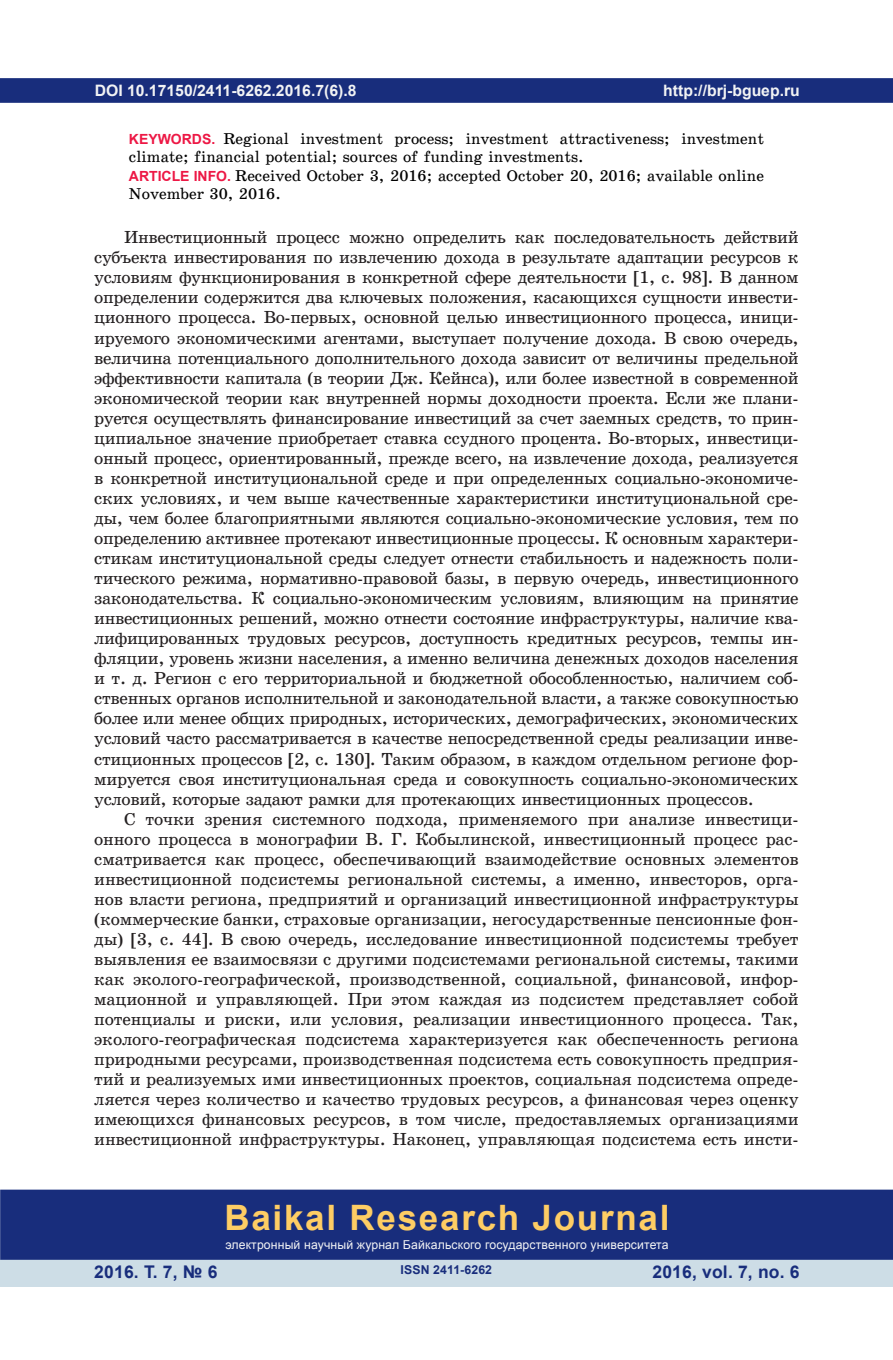
<style>
.page{position:relative;width:893px;height:1360px;background:#fff}
.page>*{position:absolute;margin:0;border:0;box-sizing:border-box;transform-origin:0 0}
.t1{font:700 35px "Arial";letter-spacing:.05em;color:#fecd64}
.t2{font:17.5px/20.1px "School Book C";letter-spacing:-.015em;color:#231f20;text-align:justify}
.t3{font:700 17.5px "Arial";letter-spacing:.01em;color:#182d7c}
.t4{font:15.75px/17.3px "School Book C";color:#000}
.t5{font:700 15.75px "Arial";color:#f2f3f4}
.t6{font:12.25px "Arial";letter-spacing:.01em;color:#f2f3f4}
.t7{font:700 12.25px "Arial";letter-spacing:.01em;color:#182d7c}
.s1{font-family:"Arial";font-weight:700;font-size:14px;color:#ed1845}
</style>
<div class="page">
<div style="left:0;top:78px;width:893px;height:25px;background:#182d7c;border:2px solid #182d7c"></div>
<div style="left:0;top:1258px;width:893px;height:28px;background:#cddde6"></div>
<div style="left:0;top:1189px;width:893px;height:70px;background:#182d7c;border:2px solid #182d7c"></div>
<p class="t5" style="left:95px;top:79px;width:263px">DOI 10.17150/2411-6262.2016.7(6).8</p>
<p class="t4" style="left:129px;top:130px;width:636px"><span class="s1">KEYWORDS.</span> Regional investment process; investment attractiveness; investment climate; financial potential; sources of funding investments.</p>
<p class="t4" style="left:129px;top:167px;width:636px"><span class="s1">ARTICLE INFO.</span> Received October 3, 2016; accepted October 20, 2016; available online<br>November 30, 2016.</p>
<p class="t2" style="left:94px;top:227px;width:706px;text-indent:30px">Инвестиционный процесс можно определить как последовательность действий субъекта инвестирования по извлечению дохода в результате адаптации ресурсов к условиям функционирования в конкретной сфере деятельности [1, с. 98]. В данном определении содержится два ключевых положения, касающихся сущности инвести&shy;ционного процесса. Во-первых, основной целью инвестиционного процесса, иници&shy;ируемого экономическими агентами, выступает получение дохода. В свою очередь, величина потенциального дополнительного дохода зависит от величины предельной эффективности капитала (в теории Дж. Кейнса), или более известной в современной экономической теории как внутренней нормы доходности проекта. Если же плани&shy;руется осуществлять финансирование инвестиций за счет заемных средств, то прин&shy;ципиальное значение приобретает ставка ссудного процента. Во-вторых, инвестици&shy;онный процесс, ориентированный, прежде всего, на извлечение дохода, реализуется в конкретной институциональной среде и при определенных социально-экономиче&shy;ских условиях, и чем выше качественные характеристики институциональной сре&shy;ды, чем более благоприятными являются социально-экономические условия, тем по определению активнее протекают инвестиционные процессы. К основным характери&shy;стикам институциональной среды следует отнести стабильность и надежность поли&shy;тического режима, нормативно-правовой базы, в первую очередь, инвестиционного законодательства. К социально-экономическим условиям, влияющим на принятие инвестиционных решений, можно отнести состояние инфраструктуры, наличие ква&shy;лифицированных трудовых ресурсов, доступность кредитных ресурсов, темпы ин&shy;фляции, уровень жизни населения, а именно величина денежных доходов населения и т. д. Регион с его территориальной и бюджетной обособленностью, наличием соб&shy;ственных органов исполнительной и законодательной власти, а также совокупностью более или менее общих природных, исторических, демографических, экономических условий часто рассматривается в качестве непосредственной среды реализации инве&shy;стиционных процессов [2, с. 130]. Таким образом, в каждом отдельном регионе фор&shy;мируется своя институциональная среда и совокупность социально-экономических условий, которые задают рамки для протекающих инвестиционных процессов.</p>
<p class="t2" style="left:94px;top:808px;width:706px;text-indent:30px">С точки зрения системного подхода, применяемого при анализе инвестици&shy;онного процесса в монографии В. Г. Кобылинской, инвестиционный процесс рас&shy;сматривается как процесс, обеспечивающий взаимодействие основных элементов инвестиционной подсистемы региональной системы, а именно, инвесторов, орга&shy;нов власти региона, предприятий и организаций инвестиционной инфраструктуры (коммерческие банки, страховые организации, негосударственные пенсионные фон&shy;ды) [3, с. 44]. В свою очередь, исследование инвестиционной подсистемы требует выявления ее взаимосвязи с другими подсистемами региональной системы, такими как эколого-географической, производственной, социальной, финансовой, инфор&shy;мационной и управляющей. При этом каждая из подсистем представляет собой потенциалы и риски, или условия, реализации инвестиционного процесса. Так, эколого-географическая подсистема характеризуется как обеспеченность региона природными ресурсами, производственная подсистема есть совокупность предприя&shy;тий и реализуемых ими инвестиционных проектов, социальная подсистема опреде&shy;ляется через количество и качество трудовых ресурсов, а финансовая через оценку имеющихся финансовых ресурсов, в том числе, предоставляемых организациями инвестиционной инфраструктуры. Наконец, управляющая подсистема есть инсти-</p>
<p class="t5" style="left:663px;top:79px;width:138px">http://brj-bguep.ru</p>
<h1 class="t1" style="left:224px;top:1193px;width:447px">Baikal Research Journal</h1>
<p class="t6" style="left:225px;top:1236px;width:445px">электронный научный журнал Байкальского государственного университета</p>
<p class="t3" style="left:94px;top:1259px;width:125px">2016. Т. 7, № 6</p>
<p class="t3" style="left:652px;top:1259px;width:149px">2016, vol. 7, no. 6</p>
<p class="t7" style="left:401px;top:1261px;width:93px">ISSN 2411-6262</p>
</div>
